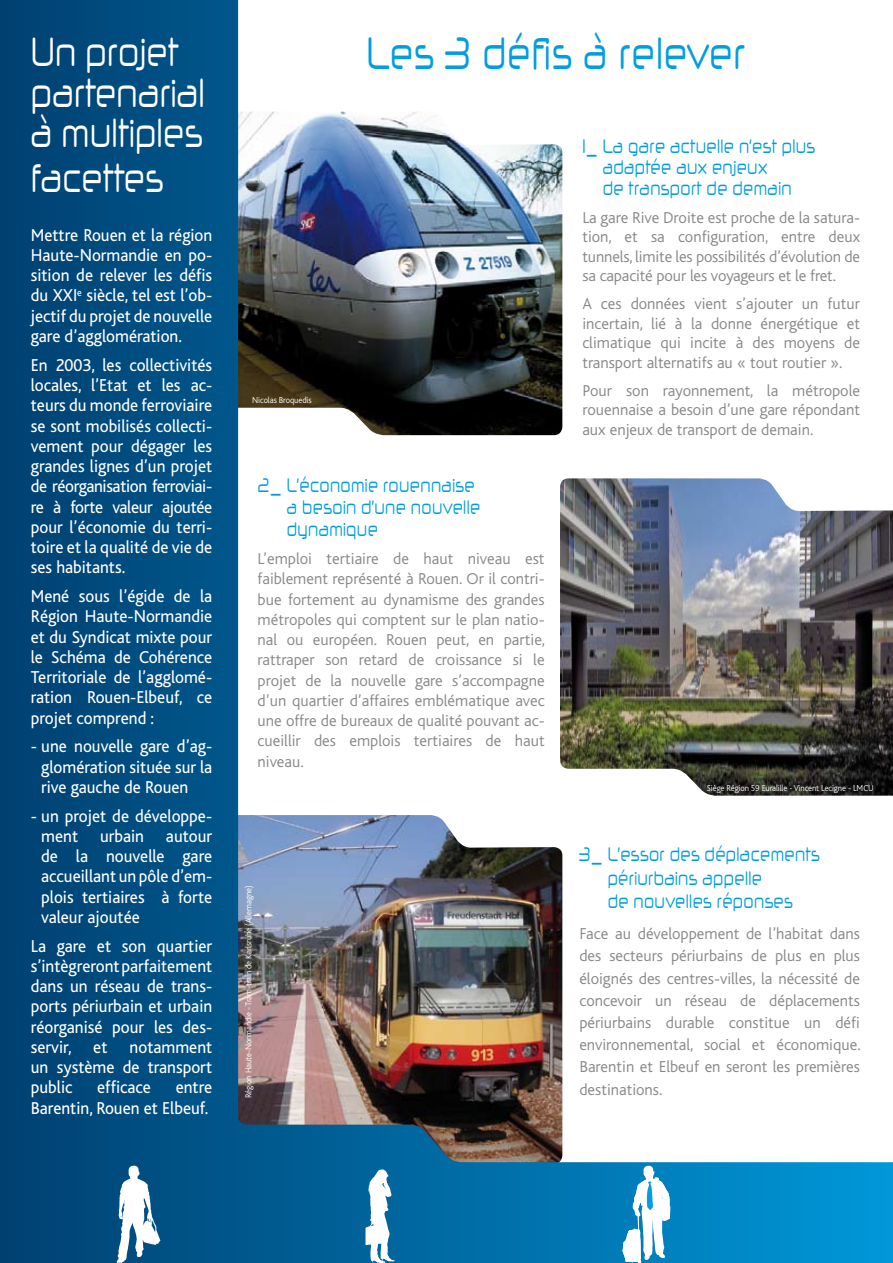
<style>
.page{position:relative;width:893px;height:1263px;background:#fff}
.page>*{position:absolute;margin:0;border:0;box-sizing:border-box;transform-origin:0 0}
.t1{font:45px "Neuropol X Free";color:#009ee0;scale:.6 1}
.t2{font:40.5px/40.5px "Neuropol X Free";letter-spacing:-.02em;color:#fff;scale:.6 1}
.t3{font:19.5px/21px "Neuropol X Free";color:#009ee0;scale:.6 1}
.t4{font:18px/20.2px "Bliss";color:#fff;text-align:justify;scale:.95 1}
.t5{font:300 16.5px/20.2px "Bliss";color:#878889;text-align:justify}
.t6{font:300 9px "Bliss";letter-spacing:-.01em;color:#fff;scale:.95 1}
</style>
<div class="page">
<img style="left:0;top:0;width:893px;height:1263px">
<svg style="left:365px;top:1169px;width:30px;height:94px"></svg>
<svg style="left:117px;top:1165px;width:43px;height:98px"></svg>
<svg style="left:622px;top:1166px;width:48px;height:97px"></svg>
<h2 class="t2" style="left:31px;top:31px;width:293px">Un projet partenarial à multiples</h2>
<h2 class="t2" style="left:31px;top:157px;width:224px">facettes</h2>
<p class="t4" style="left:31px;top:225px;width:192px">Mettre Rouen et la région Haute-Normandie en po&shy;sition de relever les défis du XXI<sup>e</sup> siècle, tel est l’ob&shy;jectif du projet de nouvelle gare d’agglomération.</p>
<p class="t4" style="left:31px;top:355px;width:192px">En 2003, les collectivités locales, l’Etat et les ac&shy;teurs du monde ferroviaire se sont mobilisés collecti&shy;vement pour dégager les grandes lignes d’un projet de réorganisation ferroviai&shy;re à forte valeur ajoutée pour l’économie du terri&shy;toire et la qualité de vie de ses habitants.</p>
<p class="t4" style="left:31px;top:586px;width:192px">Mené sous l’égide de la Région Haute-Normandie et du Syndicat mixte pour le Schéma de Cohérence Territoriale de l’agglomé&shy;ration Rouen-Elbeuf, ce projet comprend :</p>
<p class="t4" style="left:41px;top:737px;width:182px;text-indent:-10px">- une nouvelle gare d’ag&shy;glomération située sur la rive gauche de Rouen</p>
<p class="t4" style="left:41px;top:806px;width:182px;text-indent:-10px">- un projet de développe&shy;ment urbain autour de la nouvelle gare accueillant un pôle d’em&shy;plois tertiaires à forte valeur ajoutée</p>
<p class="t4" style="left:31px;top:936px;width:192px">La gare et son quartier s’intègreront parfaitement dans un réseau de trans&shy;ports périurbain et urbain réorganisé pour les des&shy;servir, et notamment un système de transport public</p>
<p class="t4" style="left:97px;top:1078px;width:58px">efficace</p>
<p class="t4" style="left:31px;top:1077px;width:192px;line-height:21px;text-align:right">entre<br>Barentin, Rouen et Elbeuf.</p>
<p class="t6" style="left:252px;top:396px;width:64px">Nicolas Broquedis</p>
<h1 class="t1" style="left:366px;top:24px;width:635px">Les 3 défis à relever</h1>
<p class="t3" style="left:603px;top:135px;width:356px;text-indent:-20px">1_ La gare actuelle n’est plus adaptée aux enjeux<br>de transport de demain</p>
<p class="t5" style="left:582px;top:208px;width:279px;line-height:19.5px">La gare Rive Droite est proche de la satura&shy;tion, et sa configuration, entre deux tunnels, limite les possibilités d’évolution de sa capacité pour les voyageurs et le fret.</p>
<p class="t5" style="left:582px;top:295px;width:279px;line-height:19.5px">A ces données vient s’ajouter un futur incertain, lié à la donne énergétique et climatique qui incite à des moyens de transport alternatifs au « tout routier ».</p>
<p class="t5" style="left:582px;top:381px;width:279px;line-height:19.5px">Pour son rayonnement, la métropole rouennaise a besoin d’une gare répondant aux enjeux de transport de demain.</p>
<p class="t3" style="left:287px;top:474px;width:325px;line-height:21.8px;text-indent:-29px">2_ L’économie rouennaise a besoin d’une nouvelle dynamique</p>
<p class="t5" style="left:258px;top:549px;width:289px">L’emploi tertiaire de haut niveau est faiblement représenté à Rouen. Or il contri&shy;bue fortement au dynamisme des grandes métropoles qui comptent sur le plan natio&shy;nal ou européen. Rouen peut, en partie, rattraper son retard de croissance si le projet de la nouvelle gare s’accompagne d’un quartier d’affaires emblématique avec une offre de bureaux de qualité pouvant ac&shy;cueillir des emplois tertiaires de haut niveau.</p>
<p class="t6" style="left:244px;top:1098px;width:225px;rotate:-90deg">Région Haute-Normandie - Tram-train de Karlsruhe (Allemagne)</p>
<p class="t6" style="left:707px;top:784px;width:177px">Siège Région 59 Euralille - Vincent Lecigne - LMCU</p>
<p class="t3" style="left:608px;top:842px;width:356px;line-height:23.7px;text-indent:-28px">3_ L’essor des déplacements périurbains appelle<br>de nouvelles réponses</p>
<p class="t5" style="left:579px;top:923px;width:283px;line-height:22.2px">Face au développement de l’habitat dans des secteurs périurbains de plus en plus éloignés des centres-villes, la nécessité de concevoir un réseau de déplacements périurbains durable constitue un défi environnemental, social et économique.<br>Barentin et Elbeuf en seront les premières destinations.</p>
</div>
